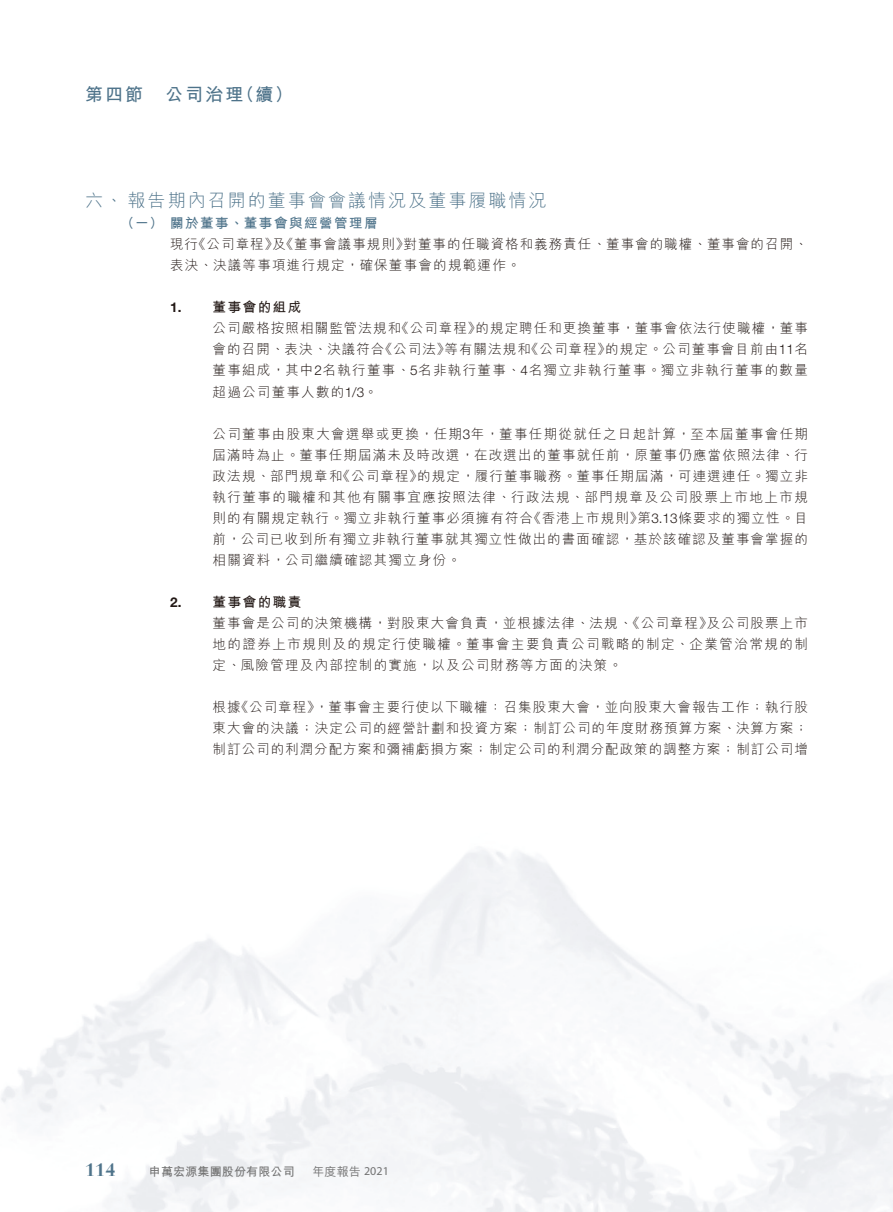
<style>
.page{position:relative;width:893px;height:1212px;background:#fff}
.page>*{position:absolute;margin:0;border:0;box-sizing:border-box;transform-origin:0 0}
.t1{font:300 18px "M Hei HK";letter-spacing:.115em;color:#4e738a}
.t2{font:700 18px "M Hei HK";letter-spacing:.115em;color:#4e738a}
.t3{font:700 18px "Bauer Bodoni";color:#4e738a}
.t4{font:300 13.5px/21px "M Hei HK";letter-spacing:.08em;color:#231916}
.t5{font:700 13.5px "M Hei HK";letter-spacing:.115em;color:#4e738a}
.t6{font:700 12px "M Hei HK";letter-spacing:.015em;color:#727272}
.t7{font:500 12px "M Hei HK";color:#727272}
.s1{font-family:"Helvetica Neue";font-weight:700}
.s2{font-weight:700}
.s3{font-family:"Helvetica Neue"}
.s4{font-family:"Myriad Pro";font-weight:400}
</style>
<div class="page">
<h1 class="t2" style="left:85px;top:81px;width:209px">第四節　公司治理（續）</h1>
<h1 class="t1" style="left:85px;top:188px;width:463px">六、報告期內召開的董事會會議情況及董事履職情況</h1>
<p class="t5" style="left:121px;top:214px;width:258px">（一）關於董事、董事會與經營管理層</p>
<p class="t4" style="left:170px;top:233px;width:639px">現行《公司章程》及《董事會議事規則》對董事的任職資格和義務責任、董事會的職權、董事會的召開、表決、決議等事項進行規定，確保董事會的規範運作。</p>
<p class="t4" style="left:213px;top:296px;width:597px;text-indent:-43px"><span class="s1">1.</span> <span class="s2">董事會的組成<br></span>公司嚴格按照相關監管法規和《公司章程》的規定聘任和更換董事，董事會依法行使職權，董事會的召開、表決、決議符合《公司法》等有關法規和《公司章程》的規定。公司董事會目前由<span class="s3">11</span>名董事組成，其中<span class="s3">2</span>名執行董事、<span class="s3">5</span>名非執行董事、<span class="s3">4</span>名獨立非執行董事。獨立非執行董事的數量超過公司董事人數的<span class="s3">1/3</span>。</p>
<p class="t4" style="left:213px;top:422px;width:597px;text-align:justify">公司董事由股東大會選舉或更換，任期<span class="s3">3</span>年，董事任期從就任之日起計算，至本屆董事會任期屆滿時為止。董事任期屆滿未及時改選，在改選出的董事就任前，原董事仍應當依照法律、行政法規、部門規章和《公司章程》的規定，履行董事職務。董事任期屆滿，可連選連任。獨立非執行董事的職權和其他有關事宜應按照法律、行政法規、部門規章及公司股票上市地上市規則的有關規定執行。獨立非執行董事必須擁有符合《香港上市規則》第<span class="s3">3.13</span>條要求的獨立性。目前，公司已收到所有獨立非執行董事就其獨立性做出的書面確認，基於該確認及董事會掌握的相關資料，公司繼續確認其獨立身份。</p>
<p class="t4" style="left:213px;top:591px;width:597px;text-indent:-43px"><span class="s1">2.</span> <span class="s2">董事會的職責<br></span>董事會是公司的決策機構，對股東大會負責，並根據法律、法規、《公司章程》及公司股票上市地的證券上市規則及的規定行使職權。董事會主要負責公司戰略的制定、企業管治常規的制定、風險管理及內部控制的實施，以及公司財務等方面的決策。</p>
<p class="t4" style="left:213px;top:696px;width:597px;text-align:justify">根據《公司章程》，董事會主要行使以下職權：召集股東大會，並向股東大會報告工作；執行股東大會的決議；決定公司的經營計劃和投資方案；制訂公司的年度財務預算方案、決算方案；制訂公司的利潤分配方案和彌補虧損方案；制定公司的利潤分配政策的調整方案；制訂公司增</p>
<h1 class="t3" style="left:85px;top:1159px;width:32px">114</h1>
<p class="t6" style="left:149px;top:1163px;width:147px">申萬宏源集團股份有限公司</p>
<p class="t7" style="left:312px;top:1163px;width:78px">年度報告 <span class="s4">2021</span></p>
</div>
